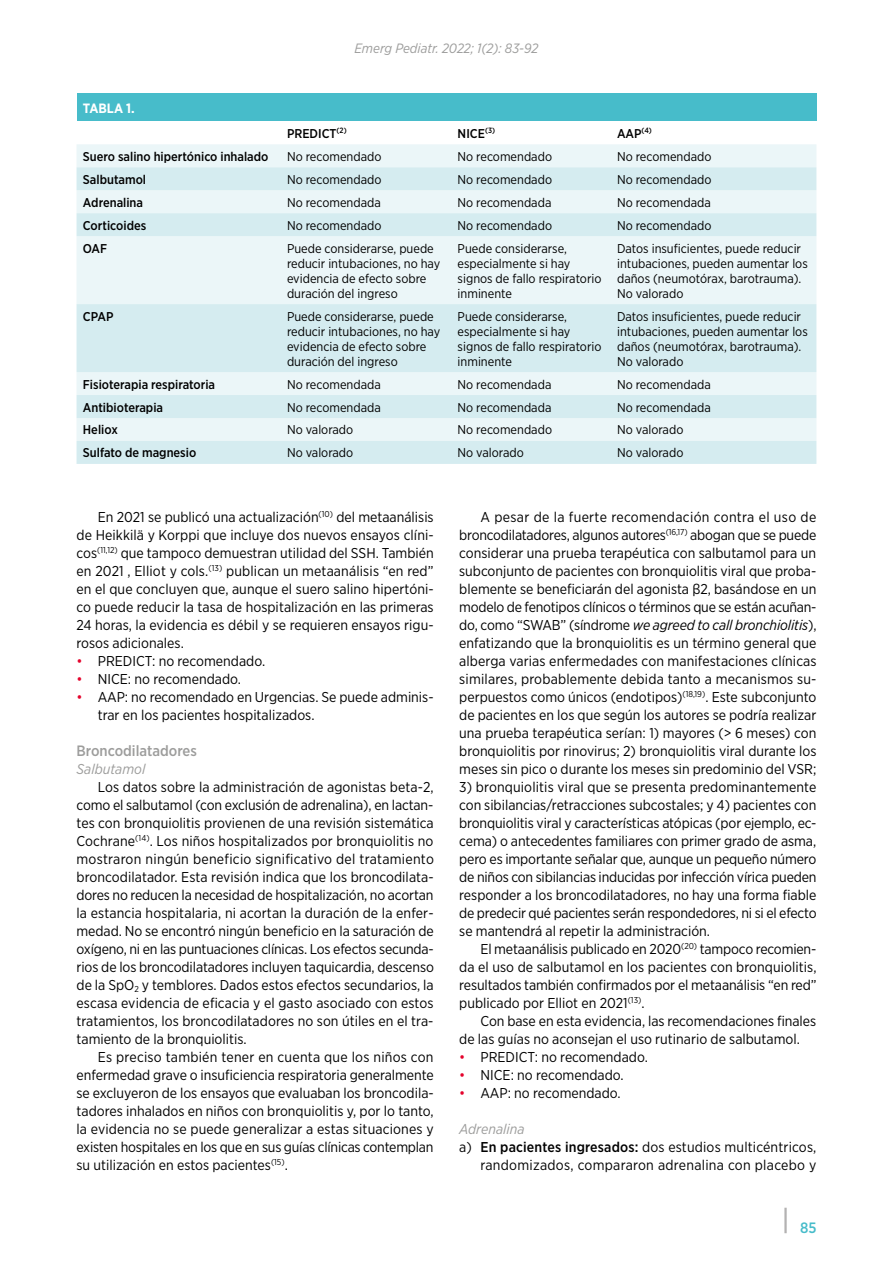
<style>
.page{position:relative;width:893px;height:1263px;background:#fff}
.page>*{position:absolute;margin:0;border:0;box-sizing:border-box;transform-origin:0 0}
.t1{font:500 15px "Gotham Narrow";color:#9d9d9c}
.t2{font:500 15px "Gotham Narrow";color:#47bcca}
.t3{font:14.25px/18px "Gotham Narrow";color:#000;text-align:justify}
.t4{font:14.25px "Gotham Narrow";letter-spacing:.02em;color:#000}
.t5{font:italic 14.25px "Gotham Narrow";color:#9d9d9c}
.t6{font:italic 13.5px "Gotham Narrow";color:#9d9d9c}
.t7{font:700 13.5px "Gotham Narrow";color:#fff}
.t8{font:12.75px/15px "Gotham Narrow";color:#000}
.t9{font:500 12.75px "Gotham Narrow";color:#000}
.s1{color:#e4032c}
.s2{font-style:italic}
.s3{font-weight:500}
</style>
<div class="page">
<hr style="left:784px;top:1208px;width:3px;height:25px;background:#b3b2b2">
<div style="left:77px;top:94px;width:739px;height:27px;background:#47bcca"></div>
<div style="left:77px;top:144px;width:739px;height:23px;background:#ebf6f8"></div>
<svg style="left:77px;top:167px;width:739px;height:297px;background:#dff0f3"></svg>
<p class="t7" style="left:83px;top:99px;width:53px">TABLA 1.</p>
<p class="t6" style="left:354px;top:40px;width:186px">Emerg Pediatr. 2022; 1(2): 83-92</p>
<p class="t9" style="left:287px;top:125px;width:61px">PREDICT<sup>(2)</sup></p>
<p class="t9" style="left:458px;top:125px;width:39px">NICE<sup>(3)</sup></p>
<p class="t9" style="left:617px;top:125px;width:36px">AAP<sup>(4)</sup></p>
<p class="t9" style="left:83px;top:148px;width:187px">Suero salino hipertónico inhalado</p>
<p class="t8" style="left:287px;top:149px;width:96px">No recomendado</p>
<p class="t8" style="left:458px;top:149px;width:96px">No recomendado</p>
<p class="t8" style="left:617px;top:149px;width:96px">No recomendado</p>
<p class="t9" style="left:83px;top:171px;width:65px">Salbutamol</p>
<p class="t8" style="left:287px;top:172px;width:96px">No recomendado</p>
<p class="t8" style="left:458px;top:172px;width:96px">No recomendado</p>
<p class="t8" style="left:617px;top:172px;width:96px">No recomendado</p>
<p class="t9" style="left:83px;top:194px;width:62px">Adrenalina</p>
<p class="t8" style="left:287px;top:195px;width:95px">No recomendada</p>
<p class="t8" style="left:458px;top:195px;width:95px">No recomendada</p>
<p class="t8" style="left:617px;top:195px;width:95px">No recomendada</p>
<p class="t9" style="left:83px;top:217px;width:65px">Corticoides</p>
<p class="t8" style="left:287px;top:217px;width:96px">No recomendado</p>
<p class="t8" style="left:458px;top:217px;width:96px">No recomendado</p>
<p class="t8" style="left:617px;top:217px;width:96px">No recomendado</p>
<p class="t9" style="left:83px;top:240px;width:26px">OAF</p>
<p class="t8" style="left:287px;top:240px;width:155px">Puede considerarse, puede reducir intubaciones, no hay evidencia de efecto sobre duración del ingreso</p>
<p class="t8" style="left:458px;top:240px;width:145px">Puede considerarse, especialmente si hay signos de fallo respiratorio inminente</p>
<p class="t8" style="left:617px;top:240px;width:192px">Datos insuficientes, puede reducir intubaciones, pueden aumentar los daños (neumotórax, barotrauma).<br>No valorado</p>
<p class="t9" style="left:83px;top:308px;width:32px">CPAP</p>
<p class="t8" style="left:287px;top:308px;width:155px">Puede considerarse, puede reducir intubaciones, no hay evidencia de efecto sobre duración del ingreso</p>
<p class="t8" style="left:458px;top:308px;width:145px">Puede considerarse, especialmente si hay signos de fallo respiratorio inminente</p>
<p class="t8" style="left:617px;top:308px;width:192px">Datos insuficientes, puede reducir intubaciones, pueden aumentar los daños (neumotórax, barotrauma).<br>No valorado</p>
<p class="t9" style="left:83px;top:376px;width:134px">Fisioterapia respiratoria</p>
<p class="t8" style="left:287px;top:376px;width:95px">No recomendada</p>
<p class="t8" style="left:458px;top:376px;width:95px">No recomendada</p>
<p class="t8" style="left:617px;top:376px;width:95px">No recomendada</p>
<p class="t9" style="left:83px;top:399px;width:82px">Antibioterapia</p>
<p class="t8" style="left:287px;top:399px;width:95px">No recomendada</p>
<p class="t8" style="left:458px;top:399px;width:95px">No recomendada</p>
<p class="t8" style="left:617px;top:399px;width:95px">No recomendada</p>
<p class="t9" style="left:83px;top:422px;width:36px">Heliox</p>
<p class="t8" style="left:287px;top:422px;width:68px">No valorado</p>
<p class="t8" style="left:458px;top:422px;width:96px">No recomendado</p>
<p class="t8" style="left:617px;top:422px;width:68px">No valorado</p>
<p class="t9" style="left:83px;top:445px;width:115px">Sulfato de magnesio</p>
<p class="t8" style="left:287px;top:445px;width:68px">No valorado</p>
<p class="t8" style="left:458px;top:445px;width:68px">No valorado</p>
<p class="t8" style="left:617px;top:445px;width:68px">No valorado</p>
<p class="t3" style="left:77px;top:508px;width:359px;text-indent:21px">En 2021 se publicó una actualización<sup>(10)</sup> del metaanálisis de Heikkilä y Korppi que incluye dos nuevos ensayos clíni&shy;cos<sup>(11,12)</sup> que tampoco demuestran utilidad del SSH. También en 2021 , Elliot y cols.<sup>(13)</sup> publican un metaanálisis “en red” en el que concluyen que, aunque el suero salino hipertóni&shy;co puede reducir la tasa de hospitalización en las primeras 24 horas, la evidencia es débil y se requieren ensayos rigu&shy;rosos adicionales.</p>
<p class="t3" style="left:77px;top:652px;width:190px"><span class="s1">•</span> PREDICT: no recomendado.</p>
<p class="t3" style="left:77px;top:670px;width:166px"><span class="s1">•</span> NICE: no recomendado.</p>
<p class="t3" style="left:98px;top:688px;width:337px;text-indent:-21px"><span class="s1">•</span> AAP: no recomendado en Urgencias. Se puede adminis&shy;trar en los pacientes hospitalizados.</p>
<p class="t1" style="left:77px;top:742px;width:122px">Broncodilatadores</p>
<p class="t5" style="left:77px;top:760px;width:70px">Salbutamol</p>
<p class="t3" style="left:77px;top:778px;width:359px;text-indent:21px">Los datos sobre la administración de agonistas beta-2, como el salbutamol (con exclusión de adrenalina), en lactan&shy;tes con bronquiolitis provienen de una revisión sistemática Cochrane<sup>(14)</sup>. Los niños hospitalizados por bronquiolitis no mostraron ningún beneficio significativo del tratamiento broncodilatador. Esta revisión indica que los broncodilata&shy;dores no reducen la necesidad de hospitalización, no acortan la estancia hospitalaria, ni acortan la duración de la enfer&shy;medad. No se encontró ningún beneficio en la saturación de oxígeno, ni en las puntuaciones clínicas. Los efectos secunda&shy;rios de los broncodilatadores incluyen taquicardia, descenso de la SpO<sub>2</sub> y temblores. Dados estos efectos secundarios, la escasa evidencia de eficacia y el gasto asociado con estos tratamientos, los broncodilatadores no son útiles en el tra&shy;tamiento de la bronquiolitis.</p>
<p class="t3" style="left:77px;top:1048px;width:359px;text-indent:21px">Es preciso también tener en cuenta que los niños con enfermedad grave o insuficiencia respiratoria generalmente se excluyeron de los ensayos que evaluaban los broncodila&shy;tadores inhalados en niños con bronquiolitis y, por lo tanto, la evidencia no se puede generalizar a estas situaciones y existen hospitales en los que en sus guías clínicas contemplan su utilización en estos pacientes<sup>(15)</sup>.</p>
<p class="t3" style="left:459px;top:508px;width:359px;text-indent:21px">A pesar de la fuerte recomendación contra el uso de broncodilatadores, algunos autores<sup>(16,17)</sup> abogan que se puede considerar una prueba terapéutica con salbutamol para un subconjunto de pacientes con bronquiolitis viral que proba&shy;blemente se beneficiarán del agonista β2, basándose en un modelo de fenotipos clínicos o términos que se están acuñan&shy;do, como “SWAB” (síndrome <span class="s2">we agreed to call bronchiolitis</span>), enfatizando que la bronquiolitis es un término general que alberga varias enfermedades con manifestaciones clínicas similares, probablemente debida tanto a mecanismos su&shy;perpuestos como únicos (endotipos)<sup>(18,19)</sup>. Este subconjunto de pacientes en los que según los autores se podría realizar una prueba terapéutica serían: 1) mayores (&gt; 6 meses) con bronquiolitis por rinovirus; 2) bronquiolitis viral durante los meses sin pico o durante los meses sin predominio del VSR;</p>
<p class="t3" style="left:459px;top:778px;width:359px">3) bronquiolitis viral que se presenta predominantemente con sibilancias/retracciones subcostales; y 4) pacientes con bronquiolitis viral y características atópicas (por ejemplo, ec&shy;cema) o antecedentes familiares con primer grado de asma, pero es importante señalar que, aunque un pequeño número de niños con sibilancias inducidas por infección vírica pueden responder a los broncodilatadores, no hay una forma fiable de predecir qué pacientes serán respondedores, ni si el efecto se mantendrá al repetir la administración.</p>
<p class="t3" style="left:459px;top:940px;width:359px;text-indent:21px">El metaanálisis publicado en 2020<sup>(20)</sup> tampoco recomien&shy;da el uso de salbutamol en los pacientes con bronquiolitis, resultados también confirmados por el metaanálisis “en red” publicado por Elliot en 2021<sup>(13)</sup>.</p>
<p class="t3" style="left:459px;top:1012px;width:358px;text-indent:21px">Con base en esta evidencia, las recomendaciones finales de las guías no aconsejan el uso rutinario de salbutamol.</p>
<p class="t3" style="left:459px;top:1048px;width:190px"><span class="s1">•</span> PREDICT: no recomendado.</p>
<p class="t3" style="left:459px;top:1066px;width:166px"><span class="s1">•</span> NICE: no recomendado.</p>
<p class="t3" style="left:459px;top:1084px;width:163px"><span class="s1">•</span> AAP: no recomendado.</p>
<p class="t5" style="left:459px;top:1120px;width:67px">Adrenalina</p>
<p class="t3" style="left:459px;top:1138px;width:359px">a) <span class="s3">En pacientes ingresados:</span> dos estudios multicéntricos,</p>
<p class="t4" style="left:480px;top:1156px;width:337px">randomizados, compararon adrenalina con placebo y</p>
<p class="t2" style="left:800px;top:1218px;width:18px">85</p>
</div>
